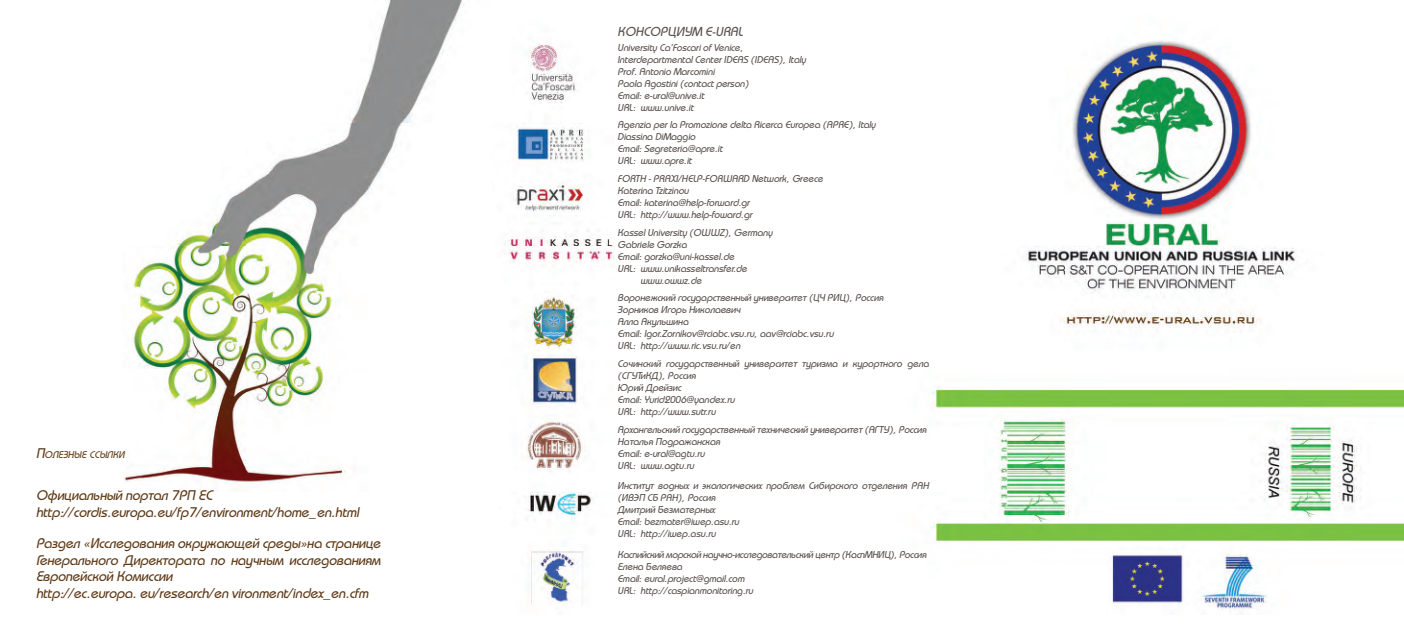
<style>
.page{position:relative;width:1404px;height:638px;background:#fff}
.page>*{position:absolute;margin:0;border:0;box-sizing:border-box;transform-origin:0 0}
.t1{font:italic 500 14px/16.8px "Bauhaus C";color:#5f3915}
.t2{font:italic 500 13px "Bauhaus C";color:#59514e}
.t3{font:italic 500 10px/12px "Bauhaus C";color:#59514e}
.t4{font:italic 500 9.8px "Bauhaus C";color:#5f3915}
.s1{font-size:14px}
</style>
<div class="page">
<img style="left:123px;top:0;width:1280px;height:613px">
<p class="t4" style="left:36px;top:449px;width:92px"><span class="s1">П</span>олезные ссылки</p>
<h1 class="t1" style="left:36px;top:487px;width:327px">Официальный портал 7РП ЕС http://cordis.europa.eu/fp7/environment/home_en.html</h1>
<h1 class="t1" style="left:36px;top:535px;width:349px">Раздел «Исследования окружающей среды»на странице Генерального Директората по научным исследованиям Европейской Комиссии<br>http://ec.europa.eu/research/en vironment/index_en.cfm</h1>
<h2 class="t2" style="left:617px;top:24px;width:36px">Консорц</h2>
<h2 class="t2" style="left:676px;top:24px;width:71px">иум E-URAL</h2>
<p class="t3" style="left:617px;top:41px;width:192px">University Ca’FoscariofVenice,<br>InterdepartmentalCenterIDEAS (IDEAS),Italy<br>Prof.Antonio Marcomini<br>Paola Agostini(contactperson)<br>Email:e-ural@unive.it<br>URL: www.unive.it</p>
<p class="t3" style="left:617px;top:119px;width:262px">Agenzia perla Promozione delta Ricerca Europea (APRE),Italy<br>Diassina DiMaggio<br>Email:Segreteria@apre.it<br>URL: www.apre.it</p>
<p class="t3" style="left:617px;top:173px;width:209px">FORTH -PRAXI/HELP-FORWARD Network,Greece Katerina Tzitzinou Email:katerina@help-forward.gr<br>URL: http://www.help-foward.gr</p>
<p class="t3" style="left:617px;top:226px;width:158px">KasselUniversity (OWWZ),Germany</p>
<p class="t3" style="left:617px;top:238px;width:73px">Gabriele Gorzka</p>
<p class="t3" style="left:617px;top:250px;width:120px">Email:gorzka@uni-kassel.de</p>
<p class="t3" style="left:617px;top:262px;width:133px">URL: www.unikasseltransfer.de</p>
<p class="t3" style="left:640px;top:274px;width:64px">www.owwz.de</p>
<p class="t3" style="left:617px;top:292px;width:269px">Воронежский государственный университет (ЦЧ РИЦ),Россия Зорников Игорь Николаевич<br>Алла Акульшина Email:Igor.Zornikov@rciabc.vsu.ru,aav@rciabc.vsu.ru<br>URL: http://www.ric.vsu.ru/en</p>
<p class="t3" style="left:617px;top:358px;width:315px">Сочинский государственный университет туризма и курортного дела (СГУТиКД),Россия<br>Юрий Дрейзис<br>Email:Yurid2006@yandex.ru<br>URL: http://www.sutr.ru</p>
<p class="t3" style="left:617px;top:423px;width:312px">Архангельский государственный технический университет (АГТУ),Россия Наталья Подражанская<br>Email:e-ural@agtu.ru<br>URL: www.agtu.ru</p>
<p class="t3" style="left:617px;top:480px;width:307px">Институт водных и экологических проблем Сибирского отделения РАН (ИВЭП СБ РАН),Россия<br>Дмитрий Безматерных<br>Email:bezmater@iwep.asu.ru<br>URL: http://iwep.asu.ru</p>
<p class="t3" style="left:617px;top:548px;width:255px">Каспийский морской научно-исследовательский центр (КаспМНИ</p>
<p class="t3" style="left:884px;top:548px;width:46px">Ц),Россия</p>
<p class="t3" style="left:617px;top:560px;width:139px">Елена Беляева<br>Email:eural.project@gmail.com<br>URL: http://caspianmonitoring.ru</p>
</div>
